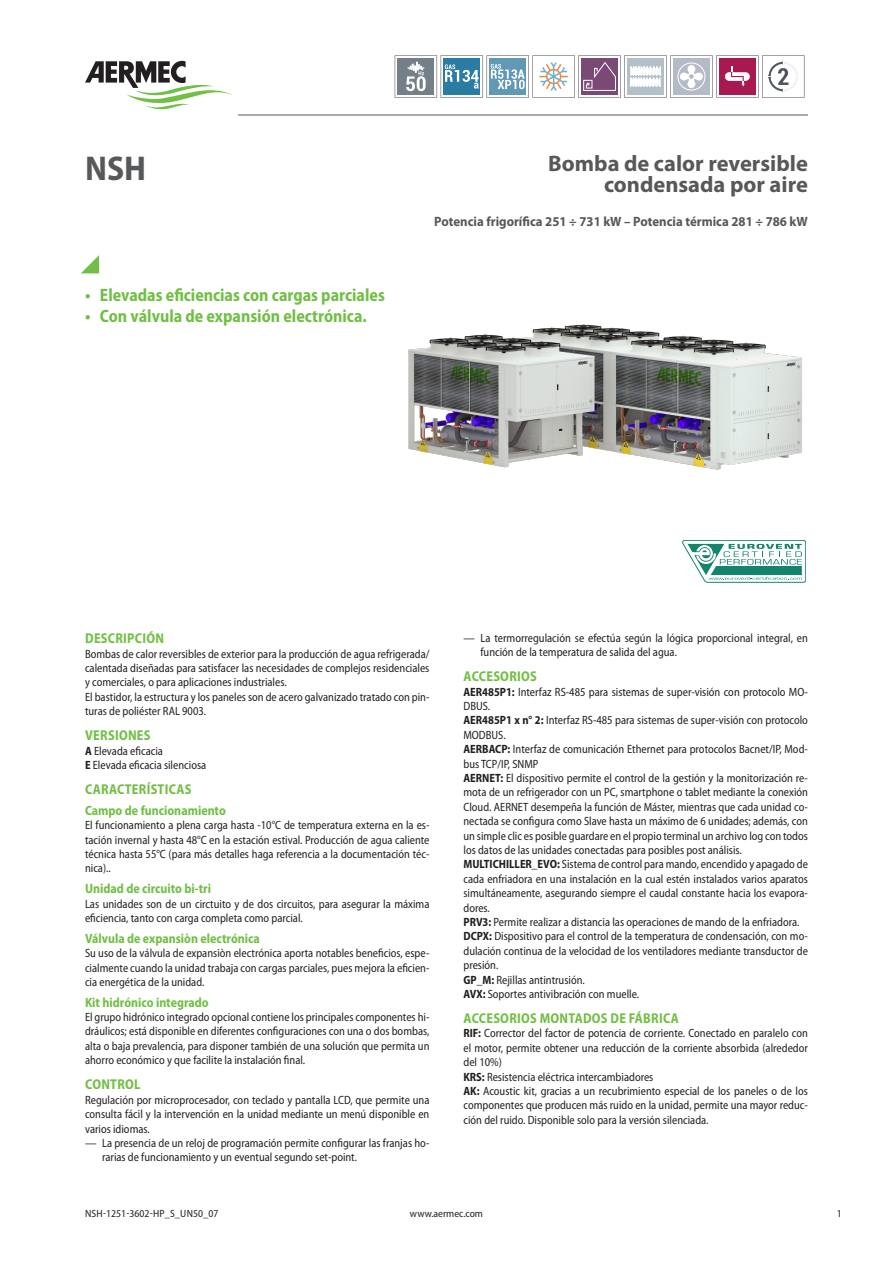
<style>
.page{position:relative;width:893px;height:1263px;background:#fff}
.page>*{position:absolute;margin:0;border:0;box-sizing:border-box;transform-origin:0 0}
.grandezza{font:700 semi-condensed 34.5px "Myriad Pro";color:#57585a}
.descrizione{font:700 22.5px/21px "Myriad Pro";color:#57585a;text-align:right}
.t1{font:700 semi-condensed 18px "Myriad Pro";color:#71bf44;scale:.95 1}
.t2{font:700 semi-condensed 14.25px "Myriad Pro";letter-spacing:.02em;color:#71bf44;scale:.95 1}
.t3{font:700 semi-condensed 13.5px "Myriad Pro";color:#71bf44;scale:.95 1}
.dettaglio{font:700 13.5px "Myriad Pro";color:#57585a;scale:.95 1}
.normaleInline{font:semi-condensed 12px/14.4px "Myriad Pro";color:#231f20;scale:.95 1}
.normale{font:semi-condensed 12px/14.4px "Myriad Pro";color:#231f20;text-align:justify;scale:.95 1}
.t4{font:semi-condensed 10.5px "Myriad Pro";color:#231f20}
.s1{font-weight:700}
</style>
<div class="page">
<svg style="left:81px;top:255px;width:18px;height:18px"></svg>
<hr style="left:238px;top:115px;width:570px;height:1px;background:#57585a">
<img style="left:408px;top:324px;width:395px;height:146px">
<svg style="left:85px;top:61px;width:147px;height:48px"></svg>
<svg style="left:682px;top:540px;width:124px;height:43px"></svg>
<svg style="left:395px;top:55px;width:409px;height:43px"></svg>
<p class="grandezza" style="left:85px;top:146px;width:63px">NSH</p>
<p class="t1" style="left:85px;top:284px;width:317px">• Elevadas eficiencias con cargas parciales</p>
<p class="t1" style="left:85px;top:305px;width:298px">• Con válvula de expansión electrónica.</p>
<p class="descrizione" style="left:548px;top:153px;width:261px">Bomba de calor reversible condensada por aire</p>
<p class="dettaglio" style="left:434px;top:213px;width:395px">Potencia frigorífica 251 ÷ 731 kW – Potencia térmica 281 ÷ 786 kW</p>
<p class="t2" style="left:85px;top:629px;width:85px">DESCRIPCIÓN</p>
<p class="normale" style="left:85px;top:646px;width:364px">Bombas de calor reversibles de exterior para la producción de agua refrigerada/ calentada diseñadas para satisfacer las necesidades de complejos residenciales y comerciales, o para aplicaciones industriales.</p>
<p class="normale" style="left:85px;top:689px;width:364px">El bastidor, la estructura y los paneles son de acero galvanizado tratado con pin&shy;turas de poliéster RAL 9003.</p>
<p class="t2" style="left:85px;top:726px;width:70px">VERSIONES</p>
<p class="normale" style="left:85px;top:743px;width:84px"><span class="s1">A</span> Elevada eficacia</p>
<p class="normale" style="left:85px;top:758px;width:129px"><span class="s1">E</span> Elevada eficacia silenciosa</p>
<p class="t2" style="left:85px;top:780px;width:113px">CARACTERÍSTICAS</p>
<p class="t3" style="left:85px;top:801px;width:150px">Campo de funcionamiento</p>
<p class="normale" style="left:85px;top:818px;width:364px">El funcionamiento a plena carga hasta -10°C de temperatura externa en la es&shy;tación invernal y hasta 48°C en la estación estival. Producción de agua caliente técnica hasta 55°C (para más detalles haga referencia a la documentación téc&shy;nica)..</p>
<p class="t3" style="left:85px;top:880px;width:134px">Unidad de circuito bi-tri</p>
<p class="normale" style="left:85px;top:896px;width:364px">Las unidades son de un circtuito y de dos circuitos, para asegurar la máxima eficiencia, tanto con carga completa como parcial.</p>
<p class="t3" style="left:85px;top:929px;width:186px">Válvula de expansiòn electrónica</p>
<p class="normale" style="left:85px;top:946px;width:364px">Su uso de la válvula de expansiòn electrónica aporta notables beneficios, espe&shy;cialmente cuando la unidad trabaja con cargas parciales, pues mejora la eficien&shy;cia energética de la unidad.</p>
<p class="t3" style="left:85px;top:993px;width:132px">Kit hidrónico integrado</p>
<p class="normale" style="left:85px;top:1010px;width:364px">El grupo hidrónico integrado opcional contiene los principales componentes hi&shy;dráulicos; está disponible en diferentes configuraciones con una o dos bombas, alta o baja prevalencia, para disponer también de una solución que permita un ahorro económico y que facilite la instalación final.</p>
<p class="t2" style="left:85px;top:1075px;width:60px">CONTROL</p>
<p class="normale" style="left:85px;top:1092px;width:364px">Regulación por microprocesador, con teclado y pantalla LCD, que permite una consulta fácil y la intervención en la unidad mediante un menú disponible en varios idiomas.</p>
<p class="normaleInline" style="left:102px;top:1135px;width:346px;text-indent:-17px">— La presencia de un reloj de programación permite configurar las franjas ho&shy;rarias de funcionamiento y un eventual segundo set-point.</p>
<p class="normaleInline" style="left:480px;top:630px;width:346px;text-indent:-17px">— La termorregulación se efectúa según la lógica proporcional integral, en función de la temperatura de salida del agua.</p>
<p class="t2" style="left:464px;top:667px;width:79px">ACCESORIOS</p>
<p class="normaleInline" style="left:463px;top:684px;width:364px"><span class="s1">AER485P1:</span> Interfaz RS-485 para sistemas de super-visión con protocolo MO-<br>DBUS.</p>
<p class="normaleInline" style="left:463px;top:713px;width:364px"><span class="s1">AER485P1 x n° 2:</span> Interfaz RS-485 para sistemas de super-visión con protocolo<br>MODBUS.</p>
<p class="normaleInline" style="left:463px;top:742px;width:364px"><span class="s1">AERBACP:</span> Interfaz de comunicación Ethernet para protocolos Bacnet/IP, Mod&shy;bus TCP/IP, SNMP</p>
<p class="normaleInline" style="left:463px;top:770px;width:364px;text-align:justify"><span class="s1">AERNET:</span> El dispositivo permite el control de la gestión y la monitorización re&shy;mota de un refrigerador con un PC, smartphone o tablet mediante la conexión Cloud. AERNET desempeña la función de Máster, mientras que cada unidad co&shy;nectada se configura como Slave hasta un máximo de 6 unidades; además, con un simple clic es posible guardare en el propio terminal un archivo log con todos los datos de las unidades conectadas para posibles post análisis.</p>
<p class="normaleInline" style="left:463px;top:857px;width:364px;text-align:justify"><span class="s1">MULTICHILLER_EVO:</span> Sistema de control para mando, encendido y apagado de cada enfriadora en una instalación en la cual estén instalados varios aparatos simultáneamente, asegurando siempre el caudal constante hacia los evapora&shy;dores.</p>
<p class="normaleInline" style="left:463px;top:914px;width:355px"><span class="s1">PRV3:</span> Permite realizar a distancia las operaciones de mando de la enfriadora.</p>
<p class="normaleInline" style="left:463px;top:929px;width:364px;text-align:justify"><span class="s1">DCPX:</span> Dispositivo para el control de la temperatura de condensación, con mo&shy;dulación continua de la velocidad de los ventiladores mediante transductor de presión.</p>
<p class="normaleInline" style="left:463px;top:972px;width:129px"><span class="s1">GP_M:</span> Rejillas antintrusión.</p>
<p class="normaleInline" style="left:463px;top:986px;width:186px"><span class="s1">AVX:</span> Soportes antivibración con muelle.</p>
<p class="t2" style="left:464px;top:1009px;width:228px">ACCESORIOS MONTADOS DE FÁBRICA</p>
<p class="normaleInline" style="left:463px;top:1026px;width:364px;text-align:justify"><span class="s1">RIF:</span> Corrector del factor de potencia de corriente. Conectado en paralelo con el motor, permite obtener una reducción de la corriente absorbida (alrededor del 10%)</p>
<p class="normaleInline" style="left:463px;top:1069px;width:201px"><span class="s1">KRS:</span> Resistencia eléctrica intercambiadores</p>
<p class="normaleInline" style="left:463px;top:1083px;width:364px;text-align:justify"><span class="s1">AK:</span> Acoustic kit, gracias a un recubrimiento especial de los paneles o de los componentes que producen más ruido en la unidad, permite una mayor reduc&shy;ción del ruido. Disponible solo para la versión silenciada.</p>
<p class="t4" style="left:85px;top:1207px;width:135px">NSH-1251-3602-HP_S_UN50_07</p>
<p class="t4" style="left:410px;top:1207px;width:75px">www.aermec.com</p>
<p class="t4" style="left:837px;top:1207px;width:6px">1</p>
</div>
